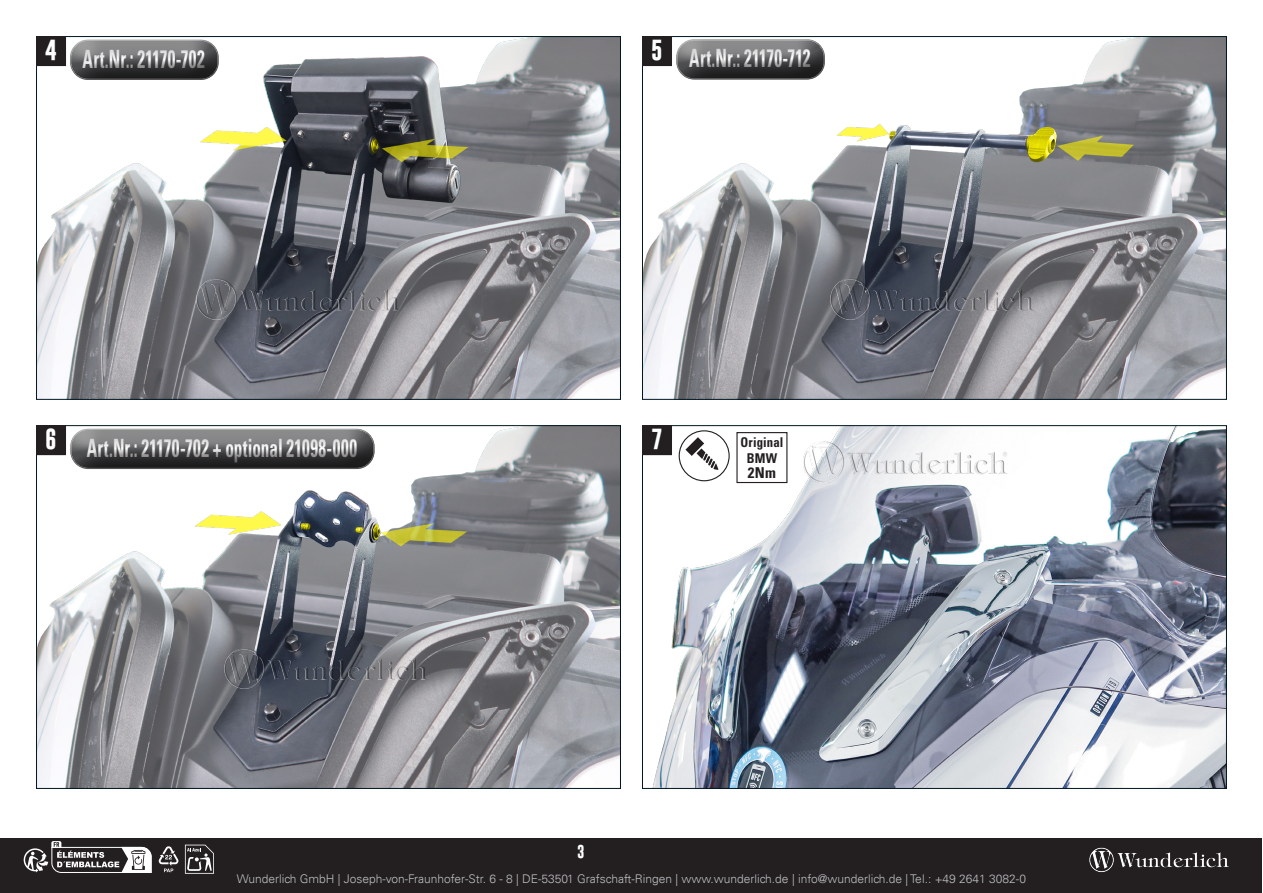
<style>
.page{position:relative;width:1263px;height:893px;background:#fff}
.page>*{position:absolute;margin:0;border:0;box-sizing:border-box;transform-origin:0 0}
.t1{font:700 condensed 25.2px "Univers LT Std";letter-spacing:.015em;color:#fff;scale:.69 1}
.t2{font:700 21px "Gobold";color:#fff}
.t3{font:700 condensed 15px "Univers LT Std";color:#231f20}
.t4{font:700 condensed 13.5px/16.2px "Univers LT Std";letter-spacing:.01em;color:#231f20;text-align:center;scale:.95 1}
.t5{font:700 13.5px "Gobold";color:#fff}
.t6{font:300 12px "Univers LT";color:#bcbdc0}
</style>
<div class="page">
<img style="left:644px;top:38px;width:581px;height:360px">
<img style="left:38px;top:38px;width:581px;height:360px">
<img style="left:38px;top:427px;width:581px;height:360px">
<img style="left:644px;top:427px;width:581px;height:360px">
<div style="left:642px;top:426px;width:29px;height:29px;background:#231f20"></div>
<div style="left:642px;top:425px;width:30px;height:30px;border:1px solid #231f20"></div>
<div style="left:37px;top:37px;width:29px;height:29px;background:#231f20"></div>
<div style="left:36px;top:36px;width:30px;height:30px;border:1px solid #231f20"></div>
<div style="left:67px;top:37px;width:156px;height:30px;background:#fff;opacity:.55"></div>
<div style="left:67px;top:41px;width:156px;height:39px;background:#231f20;opacity:.56"></div>
<div style="left:737px;top:433px;width:50px;height:49px;background:#fff"></div>
<div style="left:736px;top:432px;width:51px;height:51px;border:1px solid #231f20"></div>
<div style="left:37px;top:426px;width:29px;height:29px;background:#231f20"></div>
<div style="left:36px;top:425px;width:30px;height:30px;border:1px solid #231f20"></div>
<div style="left:642px;top:37px;width:29px;height:29px;background:#231f20"></div>
<div style="left:642px;top:36px;width:30px;height:30px;border:1px solid #231f20"></div>
<div style="left:673px;top:36px;width:156px;height:30px;background:#fff;opacity:.55"></div>
<div style="left:673px;top:40px;width:156px;height:42px;background:#231f20;opacity:.56"></div>
<div style="left:67px;top:426px;width:312px;height:30px;background:#fff;opacity:.55"></div>
<div style="left:67px;top:430px;width:312px;height:39px;background:#231f20;opacity:.56"></div>
<div style="left:679px;top:431px;width:50px;height:50px;background:#fff;border-radius:50%"></div>
<div style="left:679px;top:430px;width:51px;height:51px;border:1px solid #231f20;border-radius:50%"></div>
<svg style="left:685px;top:437px;width:33px;height:33px"></svg>
<img style="left:831px;top:279px;width:206px;height:41px">
<img style="left:196px;top:279px;width:206px;height:41px">
<img style="left:225px;top:648px;width:206px;height:41px">
<img style="left:803px;top:442px;width:206px;height:41px">
<div style="left:1px;top:838px;width:1261px;height:54px;background:#231f20"></div>
<img style="left:1086px;top:847px;width:176px;height:46px">
<svg style="left:158px;top:846px;width:20px;height:26px"></svg>
<svg style="left:24px;top:841px;width:128px;height:32px"></svg>
<svg style="left:185px;top:845px;width:29px;height:29px"></svg>
<h1 class="t1" style="left:45px;top:43px;width:233px"><sup>4</sup> Art.Nr.: 21170-702</h1>
<h1 class="t1" style="left:651px;top:43px;width:232px"><sup>5</sup> Art.Nr.: 21170-712</h1>
<h2 class="t2" style="left:45px;top:425px;width:13px">6</h2>
<h1 class="t1" style="left:87px;top:432px;width:393px">Art.Nr.: 21170-702 + optional 21098-000</h1>
<h2 class="t2" style="left:651px;top:425px;width:13px">7</h2>
<p class="t4" style="left:740px;top:434px;width:47px">Original<br>BMW</p>
<p class="t3" style="left:748px;top:464px;width:30px">2Nm</p>
<p class="t5" style="left:577px;top:843px;width:9px">3</p>
<p class="t6" style="left:237px;top:871px;width:790px">Wunderlich GmbH | Joseph-von-Fraunhofer-Str. 6 - 8 | DE-53501 Grafschaft-Ringen | www.wunderlich.de | info@wunderlich.de | Tel.: +49 2641 3082-0</p>
</div>
